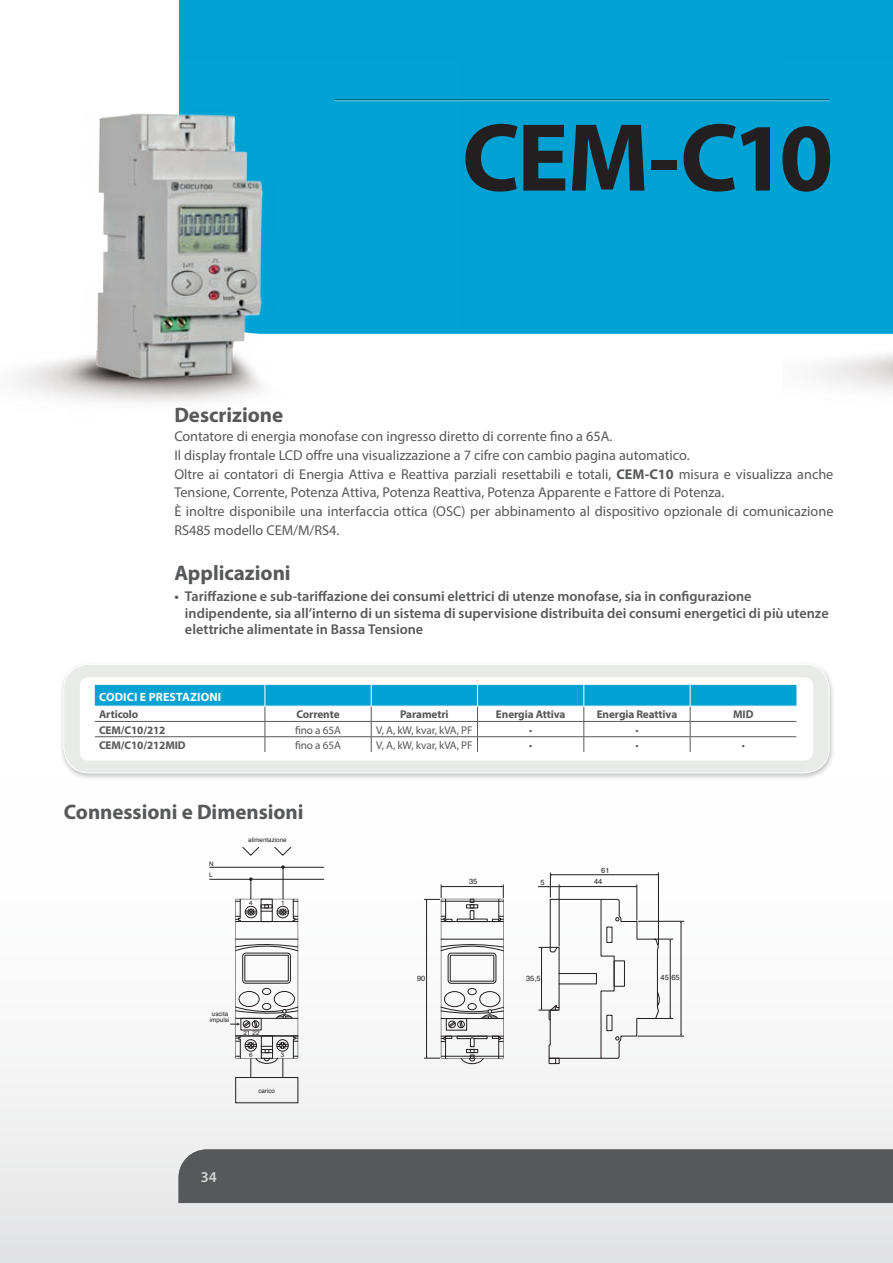
<style>
.page{position:relative;width:893px;height:1263px;background:#fff}
.page>*{position:absolute;margin:0;border:0;box-sizing:border-box;transform-origin:0 0}
.nome_prodotto{font:700 97.5px "Myriad Pro";letter-spacing:-.045em;color:#231f20}
.descriz{font:700 21px "Myriad Pro";color:#57585a}
.t1{font:600 15px "Myriad Pro";color:#d4d6d4}
.t2{font:14.25px/18.8px "Myriad Pro";color:#57585a}
.funzioni_ultima{font:600 14.25px/16.5px "Myriad Pro";color:#57585a}
.sx_caratt{font:700 12px "Myriad Pro";letter-spacing:.01em;color:#fff}
.caratt_x_tab{font:11.25px "Myriad Pro";letter-spacing:-.01em;color:#57585a}
.caratt_x_tab-2{font:700 11.25px "Myriad Pro";letter-spacing:-.01em;color:#57585a}
.sx_caratt-2{font:700 11.25px "Myriad Pro";letter-spacing:-.01em;color:#57585a}
.t3{font:7.5px "Helvetica";color:#231f20}
.t4{font:6.15px/11.9px "Helvetica";color:#231f20}
.s1{font-weight:700}
</style>
<div class="page">
<div style="left:0;top:697px;width:893px;height:566px;background:linear-gradient(to bottom,#fff,#e7e8e9)"></div>
<div style="left:179px;top:1149px;width:714px;height:54px;background:#57585a"></div>
<div style="left:179px;top:0;width:714px;height:334px;background:#00a2d4"></div>
<hr style="left:334px;top:100px;width:495px;height:1px;background:#fff">
<hr style="left:334px;top:99px;width:495px;height:1px;background:#006c88">
<img style="left:14px;top:60px;width:447px;height:343px">
<div style="left:59px;top:661px;width:776px;height:119px;background:#57585a;opacity:.35"></div>
<div style="left:64px;top:664px;width:765px;height:109px;background:#e8ebe8;border-radius:26px"></div>
<div style="left:63px;top:664px;width:767px;height:109px;border:1px solid #fff;border-radius:26px"></div>
<div style="left:80px;top:677px;width:733px;height:83px;background:#fff;border-radius:9px"></div>
<svg style="left:95px;top:685px;width:701px;height:67px"></svg>
<hr style="left:95px;top:706px;width:170px;height:1px;background:#f9fcfd">
<hr style="left:265px;top:706px;width:106px;height:1px;background:#f9fcfd">
<hr style="left:371px;top:706px;width:106px;height:1px;background:#f9fcfd">
<hr style="left:477px;top:706px;width:107px;height:1px;background:#f9fcfd">
<hr style="left:584px;top:706px;width:106px;height:1px;background:#f9fcfd">
<hr style="left:690px;top:706px;width:106px;height:1px;background:#f9fcfd">
<img style="left:783px;top:60px;width:110px;height:331px">
<div style="left:236px;top:1077px;width:62px;height:26px;border:1px solid #231f20"></div>
<hr style="left:209px;top:867px;width:115px;height:1px;background:#231f20">
<hr style="left:209px;top:879px;width:115px;height:1px;background:#231f20">
<hr style="left:283px;top:867px;width:1px;height:32px;background:#231f20">
<svg style="left:281px;top:865px;width:4px;height:4px"></svg>
<svg style="left:242px;top:846px;width:18px;height:10px"></svg>
<svg style="left:274px;top:846px;width:18px;height:10px"></svg>
<svg style="left:230px;top:877px;width:68px;height:200px"></svg>
<div style="left:549px;top:1058px;width:10px;height:6px;border:1px solid #231f20"></div>
<svg style="left:424px;top:885px;width:80px;height:179px"></svg>
<hr style="left:638px;top:1036px;width:46px;height:1px;background:#231f20">
<hr style="left:638px;top:921px;width:46px;height:1px;background:#231f20">
<hr style="left:681px;top:922px;width:1px;height:113px;background:#231f20">
<svg style="left:538px;top:873px;width:135px;height:190px"></svg>
<p class="nome_prodotto" style="left:462px;top:94px;width:373px">CEM-C10</p>
<p class="descriz" style="left:174px;top:401px;width:110px">Descrizione</p>
<p class="t2" style="left:174px;top:427px;width:440px">Contatore di energia monofase con ingresso diretto di corrente fino a 65A.</p>
<p class="t2" style="left:174px;top:445px;width:517px">Il display frontale LCD offre una visualizzazione a 7 cifre con cambio pagina automatico.</p>
<p class="t2" style="left:174px;top:464px;width:661px">Oltre ai contatori di Energia Attiva e Reattiva parziali resettabili e totali, <span class="s1">CEM-C10</span> misura e visualizza anche<br>Tensione, Corrente, Potenza Attiva, Potenza Reattiva, Potenza Apparente e Fattore di Potenza.</p>
<p class="t2" style="left:174px;top:502px;width:661px">È inoltre disponibile una interfaccia ottica (OSC) per abbinamento al dispositivo opzionale di comunicazione<br>RS485 modello CEM/M/RS4.</p>
<p class="descriz" style="left:174px;top:559px;width:118px">Applicazioni</p>
<p class="funzioni_ultima" style="left:185px;top:588px;width:645px;text-indent:-11px">• Tariffazione e sub-tariffazione dei consumi elettrici di utenze monofase, sia in configurazione indipendente, sia all’interno di un sistema di supervisione distribuita dei consumi energetici di più utenze elettriche alimentate in Bassa Tensione</p>
<p class="sx_caratt" style="left:99px;top:689px;width:124px">CODICI E PRESTAZIONI</p>
<p class="sx_caratt-2" style="left:99px;top:707px;width:41px">Articolo</p>
<p class="caratt_x_tab-2" style="left:296px;top:707px;width:45px">Corrente</p>
<p class="caratt_x_tab-2" style="left:400px;top:707px;width:50px">Parametri</p>
<p class="caratt_x_tab-2" style="left:496px;top:707px;width:71px">Energia Attiva</p>
<p class="caratt_x_tab-2" style="left:597px;top:707px;width:82px">Energia Reattiva</p>
<p class="caratt_x_tab-2" style="left:733px;top:707px;width:22px">MID</p>
<p class="sx_caratt-2" style="left:99px;top:722px;width:68px">CEM/C10/212</p>
<p class="caratt_x_tab" style="left:295px;top:723px;width:48px">fino a 65A</p>
<p class="caratt_x_tab" style="left:376px;top:723px;width:98px">V, A, kW, kvar, kVA, PF</p>
<p class="caratt_x_tab" style="left:529px;top:723px;width:5px">•</p>
<p class="caratt_x_tab" style="left:635px;top:723px;width:5px">•</p>
<p class="sx_caratt-2" style="left:99px;top:738px;width:88px">CEM/C10/212MID</p>
<p class="caratt_x_tab" style="left:295px;top:738px;width:48px">fino a 65A</p>
<p class="caratt_x_tab" style="left:376px;top:738px;width:98px">V, A, kW, kvar, kVA, PF</p>
<p class="caratt_x_tab" style="left:529px;top:738px;width:5px">•</p>
<p class="caratt_x_tab" style="left:635px;top:738px;width:5px">•</p>
<p class="caratt_x_tab" style="left:742px;top:738px;width:5px">•</p>
<p class="descriz" style="left:64px;top:798px;width:241px">Connessioni e Dimensioni</p>
<p class="t4" style="left:209px;top:858px;width:6px">N<br>L</p>
<p class="t4" style="left:248px;top:834px;width:40px">alimentazione</p>
<p class="t4" style="left:249px;top:897px;width:5px">4</p>
<p class="t4" style="left:281px;top:897px;width:5px">1</p>
<p class="t4" style="left:210px;top:1011px;width:21px;line-height:6.1px;text-align:center">uscita impulsi</p>
<p class="t4" style="left:243px;top:1027px;width:18px">21 22</p>
<p class="t4" style="left:249px;top:1049px;width:5px">6</p>
<p class="t4" style="left:281px;top:1049px;width:5px">3</p>
<p class="t4" style="left:258px;top:1085px;width:18px">carico</p>
<p class="t1" style="left:201px;top:1167px;width:18px">0334</p>
<p class="t3" style="left:469px;top:876px;width:10px">35</p>
<p class="t3" style="left:601px;top:865px;width:10px">61</p>
<p class="t3" style="left:541px;top:876px;width:6px">5</p>
<p class="t3" style="left:594px;top:875px;width:10px">44</p>
<p class="t3" style="left:417px;top:972px;width:10px">90</p>
<p class="t3" style="left:526px;top:972px;width:16px">35,5</p>
<p class="t3" style="left:661px;top:971px;width:21px">45 65</p>
</div>
